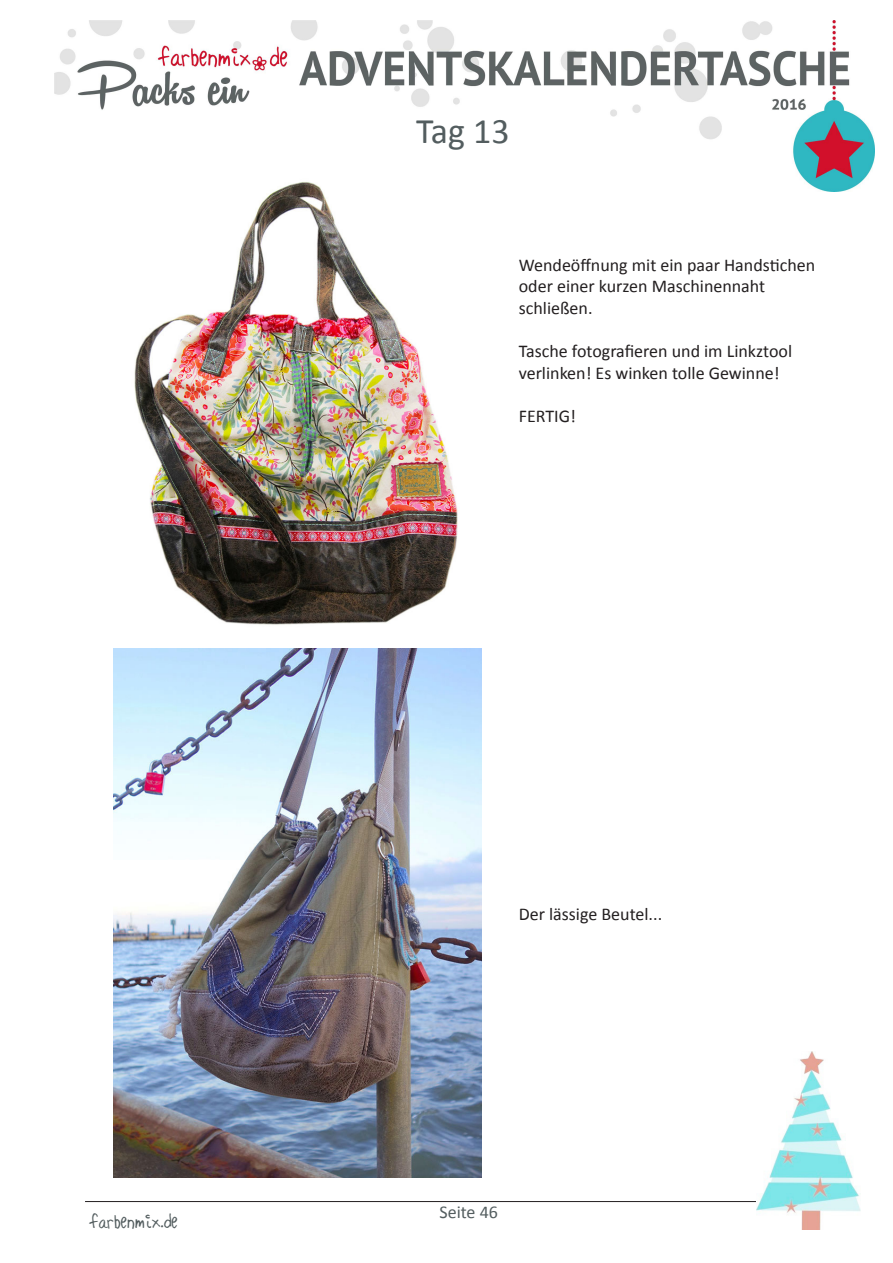
<style>
.page{position:relative;width:893px;height:1263px;background:#fff}
.page>*{position:absolute;margin:0;border:0;box-sizing:border-box;transform-origin:0 0}
.t1{font:36px "Calibri";color:#535d5f}
.t2{font:22.5px "Hilde Sharpie";color:#535d5f}
.t3{font:18px/21.6px "Calibri";color:#231f20}
.t4{font:18px "Calibri";color:#535d5f}
</style>
<div class="page">
<hr style="left:85px;top:1201px;width:757px;height:1px;background:#231f20">
<img style="left:757px;top:1052px;width:104px;height:177px">
<img style="left:54px;top:21px;width:821px;height:170px">
<img style="left:114px;top:648px;width:367px;height:530px">
<img style="left:132px;top:175px;width:331px;height:450px">
<p class="t2" style="left:90px;top:1206px;width:89px">farbenmix.de</p>
<p class="t1" style="left:416px;top:108px;width:95px">Tag 13</p>
<p class="t3" style="left:519px;top:253px;width:298px">Wendeöffnung mit ein paar Handstichen oder einer kurzen Maschinennaht schließen.</p>
<p class="t3" style="left:519px;top:339px;width:275px">Tasche fotografieren und im Linkztool verlinken! Es winken tolle Gewinne!</p>
<p class="t3" style="left:519px;top:404px;width:59px">FERTIG!</p>
<p class="t3" style="left:519px;top:902px;width:145px">Der lässige Beutel...</p>
<p class="t4" style="left:439px;top:1201px;width:60px">Seite 46</p>
</div>
